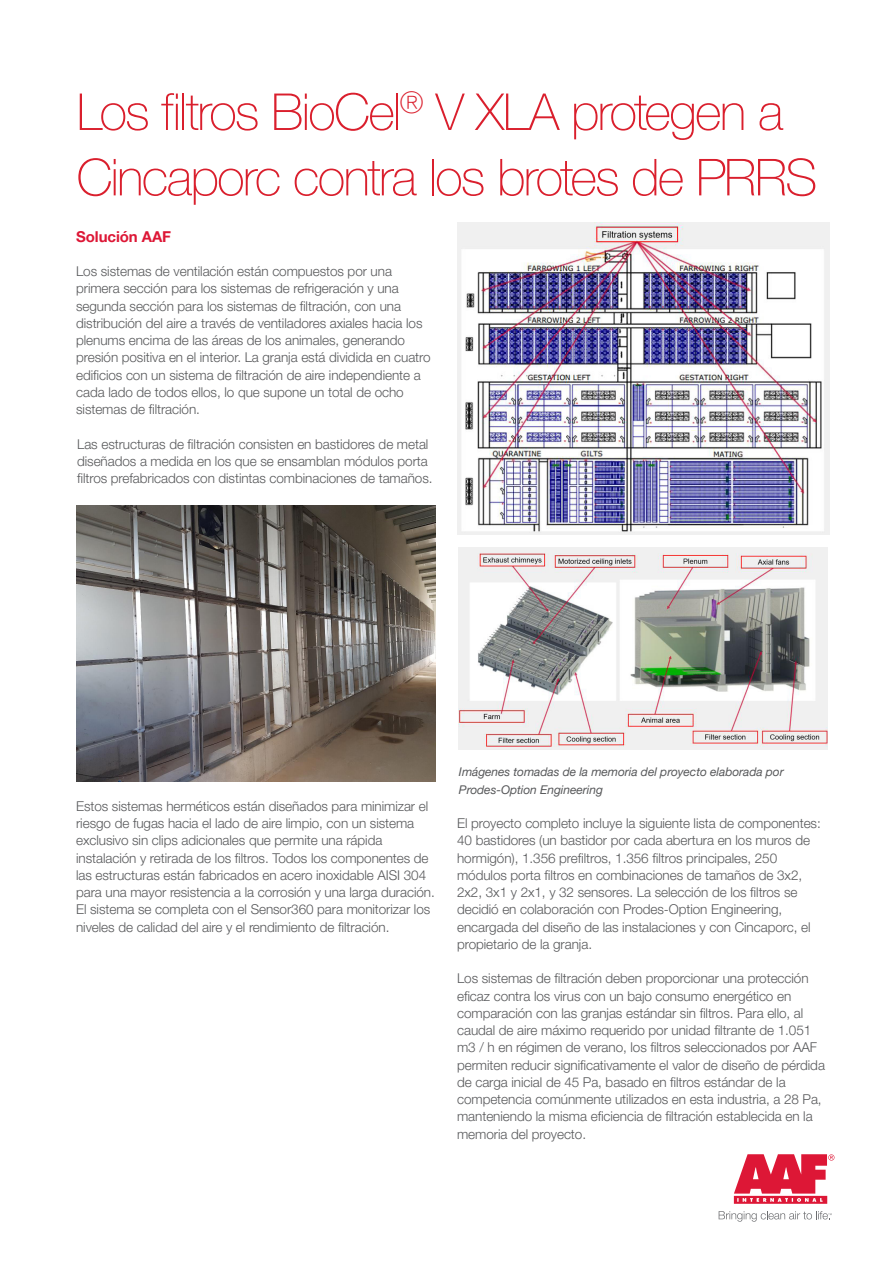
<style>
.page{position:relative;width:893px;height:1263px;background:#fff}
.page>*{position:absolute;margin:0;border:0;box-sizing:border-box;transform-origin:0 0}
.Titel_voorzijde{font:100 51px "Helvetica Neue LT Pro";letter-spacing:-.035em;color:#da1f2d}
.Heading_bold{font:700 15px "Helvetica Neue LT Pro";letter-spacing:-.005em;color:#dd1736}
.Heading_bold-2{font:300 13.5px/17.2px "Helvetica Neue LT Pro";letter-spacing:-.005em;color:#57585a}
.Bodytekst{font:300 13.5px/17.2px "Helvetica Neue LT Pro";letter-spacing:-.005em;color:#57585a}
.Heading_bold-3{font:italic 12px/17.2px "Helvetica Neue LT Pro";letter-spacing:-.005em;color:#57585a}
</style>
<div class="page">
<svg style="left:719px;top:1211px;width:113px;height:11px"></svg>
<svg style="left:734px;top:1154px;width:100px;height:50px"></svg>
<img style="left:77px;top:505px;width:359px;height:277px">
<img style="left:459px;top:548px;width:368px;height:202px">
<img style="left:457px;top:222px;width:372px;height:312px">
<p class="Titel_voorzijde" style="left:77px;top:82px;width:708px">Los filtros BioCel<sup>®</sup> V XLA protegen a</p>
<p class="Titel_voorzijde" style="left:77px;top:147px;width:742px">Cincaporc contra los brotes de PRRS</p>
<p class="Heading_bold" style="left:76px;top:227px;width:96px">Solución AAF</p>
<p class="Bodytekst" style="left:76px;top:262px;width:356px">Los sistemas de ventilación están compuestos por una primera sección para los sistemas de refrigeración y una segunda sección para los sistemas de filtración, con una distribución del aire a través de ventiladores axiales hacia los plenums encima de las áreas de los animales, generando presión positiva en el interior. La granja está dividida en cuatro edificios con un sistema de filtración de aire independiente a cada lado de todos ellos, lo que supone un total de ocho sistemas de filtración.</p>
<p class="Heading_bold-2" style="left:77px;top:435px;width:357px">Las estructuras de filtración consisten en bastidores de metal diseñados a medida en los que se ensamblan módulos porta filtros prefabricados con distintas combinaciones de tamaños.</p>
<p class="Heading_bold-2" style="left:76px;top:797px;width:360px">Estos sistemas herméticos están diseñados para minimizar el riesgo de fugas hacia el lado de aire limpio, con un sistema exclusivo sin clips adicionales que permite una rápida instalación y retirada de los filtros. Todos los componentes de las estructuras están fabricados en acero inoxidable AISI 304 para una mayor resistencia a la corrosión y una larga duración.<br>El sistema se completa con el Sensor360 para monitorizar los niveles de calidad del aire y el rendimiento de filtración.</p>
<p class="Heading_bold-3" style="left:459px;top:763px;width:326px">Imágenes tomadas de la memoria del proyecto elaborada por<br>Prodes-Option Engineering</p>
<p class="Heading_bold-2" style="left:457px;top:814px;width:365px">El proyecto completo incluye la siguiente lista de componentes:<br>40 bastidores (un bastidor por cada abertura en los muros de hormigón), 1.356 prefiltros, 1.356 filtros principales, 250 módulos porta filtros en combinaciones de tamaños de 3x2, 2x2, 3x1 y 2x1, y 32 sensores. La selección de los filtros se decidió en colaboración con Prodes-Option Engineering, encargada del diseño de las instalaciones y con Cincaporc, el propietario de la granja.</p>
<p class="Heading_bold-2" style="left:457px;top:970px;width:369px">Los sistemas de filtración deben proporcionar una protección eficaz contra los virus con un bajo consumo energético en comparación con las granjas estándar sin filtros. Para ello, al caudal de aire máximo requerido por unidad filtrante de 1.051 m3 / h en régimen de verano, los filtros seleccionados por AAF permiten reducir significativamente el valor de diseño de pérdida de carga inicial de 45 Pa, basado en filtros estándar de la competencia comúnmente utilizados en esta industria, a 28 Pa, manteniendo la misma eficiencia de filtración establecida en la memoria del proyecto.</p>
</div>
